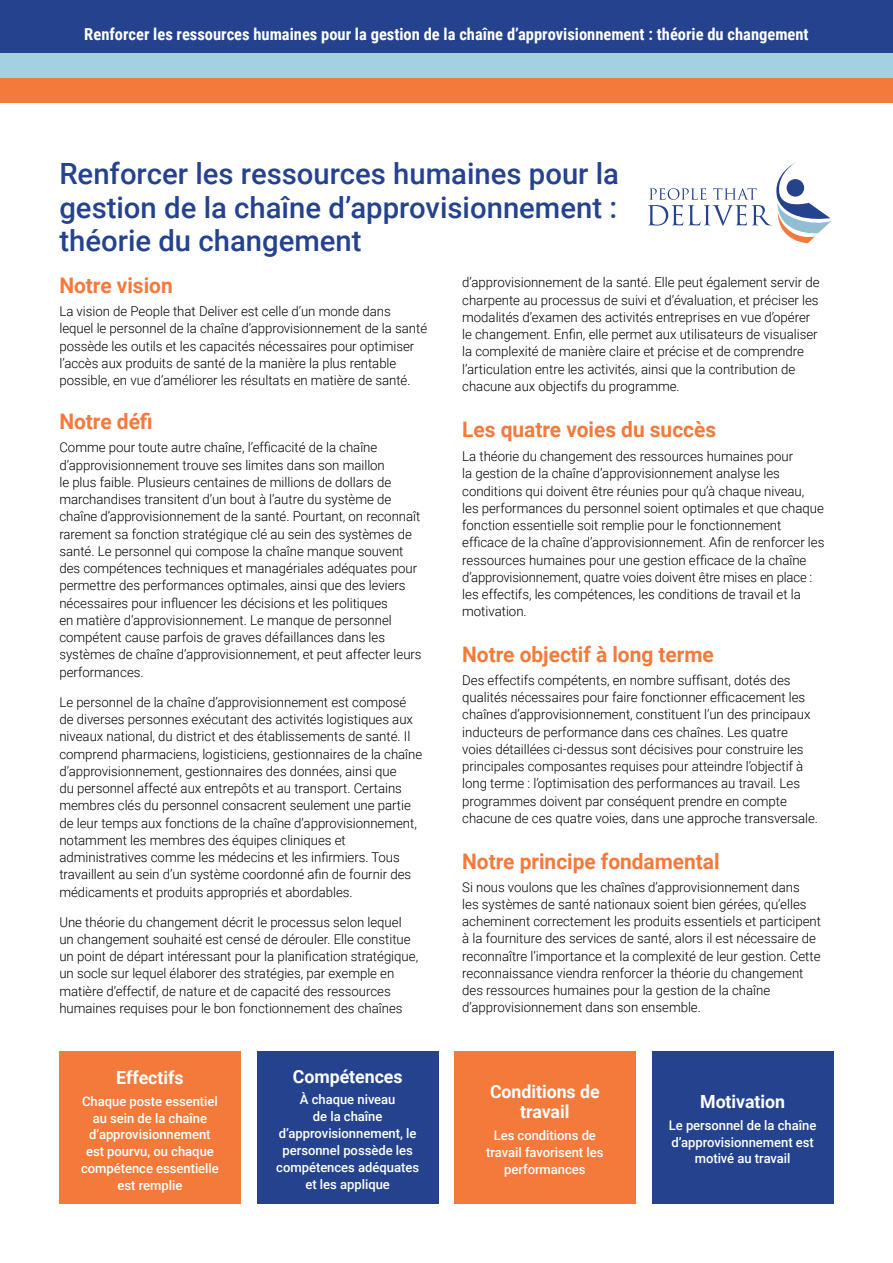
<style>
.page{position:relative;width:893px;height:1263px;background:#fff}
.page>*{position:absolute;margin:0;border:0;box-sizing:border-box;transform-origin:0 0}
.t1{font:500 29.25px/33.6px "Roboto";color:#24428e;text-align:justify}
.t2{font:700 21.3px "Roboto";color:#f47a3b}
.t3{font:700 18.15px/20.5px "Roboto";color:#fff;text-align:center}
.t4{font:700 16.5px "Roboto Condensed";color:#fff}
.t5{font:300 13.5px/17.2px "Roboto";color:#000}
.t6{font:500 13.35px/17px "Roboto";color:#fff;text-align:center}
</style>
<div class="page">
<div style="left:0;top:0;width:893px;height:53px;background:#24428e"></div>
<div style="left:0;top:53px;width:893px;height:25px;background:#a4d1e2"></div>
<div style="left:0;top:78px;width:893px;height:25px;background:#f47a3b"></div>
<div style="left:60px;top:1051px;width:181px;height:152px;background:#f47a3b"></div>
<div style="left:258px;top:1051px;width:181px;height:152px;background:#24428e"></div>
<div style="left:455px;top:1051px;width:181px;height:152px;background:#f47a3b"></div>
<div style="left:652px;top:1051px;width:182px;height:152px;background:#24428e"></div>
<svg style="left:648px;top:162px;width:183px;height:81px"></svg>
<p class="t4" style="left:84px;top:22px;width:726px">Renforcer les ressources humaines pour la gestion de la chaîne d’approvisionnement : théorie du changement</p>
<h1 class="t1" style="left:59px;top:156px;width:561px">Renforcer les ressources humaines pour la gestion de la chaîne d’approvisionnement : théorie du changement</h1>
<h2 class="t2" style="left:59px;top:271px;width:115px">Notre vision</h2>
<p class="t5" style="left:59px;top:302px;width:369px">La vision de People that Deliver est celle d’un monde dans lequel le personnel de la chaîne d’approvisionnement de la santé possède les outils et les capacités nécessaires pour optimiser l’accès aux produits de santé de la manière la plus rentable possible, en vue d’améliorer les résultats en matière de santé.</p>
<h2 class="t2" style="left:59px;top:407px;width:95px">Notre défi</h2>
<p class="t5" style="left:59px;top:438px;width:364px">Comme pour toute autre chaîne, l’efficacité de la chaîne d’approvisionnement trouve ses limites dans son maillon<br>le plus faible. Plusieurs centaines de millions de dollars de marchandises transitent d’un bout à l’autre du système de chaîne d’approvisionnement de la santé. Pourtant, on reconnaît rarement sa fonction stratégique clé au sein des systèmes de santé. Le personnel qui compose la chaîne manque souvent des compétences techniques et managériales adéquates pour permettre des performances optimales, ainsi que des leviers nécessaires pour influencer les décisions et les politiques<br>en matière d’approvisionnement. Le manque de personnel compétent cause parfois de graves défaillances dans les systèmes de chaîne d’approvisionnement, et peut affecter leurs performances.</p>
<p class="t5" style="left:59px;top:693px;width:364px">Le personnel de la chaîne d’approvisionnement est composé de diverses personnes exécutant des activités logistiques aux niveaux national, du district et des établissements de santé. Il comprend pharmaciens, logisticiens, gestionnaires de la chaîne d’approvisionnement, gestionnaires des données, ainsi que<br>du personnel affecté aux entrepôts et au transport. Certains membres clés du personnel consacrent seulement une partie de leur temps aux fonctions de la chaîne d’approvisionnement, notamment les membres des équipes cliniques et administratives comme les médecins et les infirmiers. Tous travaillent au sein d’un système coordonné afin de fournir des médicaments et produits appropriés et abordables.</p>
<p class="t5" style="left:59px;top:913px;width:360px">Une théorie du changement décrit le processus selon lequel un changement souhaité est censé de dérouler. Elle constitue un point de départ intéressant pour la planification stratégique, un socle sur lequel élaborer des stratégies, par exemple en matière d’effectif, de nature et de capacité des ressources humaines requises pour le bon fonctionnement des chaînes</p>
<p class="t5" style="left:462px;top:273px;width:359px">d’approvisionnement de la santé. Elle peut également servir de charpente au processus de suivi et d’évaluation, et préciser les modalités d’examen des activités entreprises en vue d’opérer le changement. Enfin, elle permet aux utilisateurs de visualiser la complexité de manière claire et précise et de comprendre l’articulation entre les activités, ainsi que la contribution de chacune aux objectifs du programme.</p>
<h2 class="t2" style="left:462px;top:414px;width:255px">Les quatre voies du succès</h2>
<p class="t5" style="left:462px;top:447px;width:364px">La théorie du changement des ressources humaines pour<br>la gestion de la chaîne d’approvisionnement analyse les conditions qui doivent être réunies pour qu’à chaque niveau,<br>les performances du personnel soient optimales et que chaque fonction essentielle soit remplie pour le fonctionnement efficace de la chaîne d’approvisionnement. Afin de renforcer les ressources humaines pour une gestion efficace de la chaîne d’approvisionnement, quatre voies doivent être mises en place : les effectifs, les compétences, les conditions de travail et la motivation.</p>
<h2 class="t2" style="left:462px;top:639px;width:253px">Notre objectif à long terme</h2>
<p class="t5" style="left:462px;top:671px;width:357px">Des effectifs compétents, en nombre suffisant, dotés des qualités nécessaires pour faire fonctionner efficacement les chaînes d’approvisionnement, constituent l’un des principaux inducteurs de performance dans ces chaînes. Les quatre voies détaillées ci-dessus sont décisives pour construire les principales composantes requises pour atteindre l’objectif à long terme : l’optimisation des performances au travail. Les programmes doivent par conséquent prendre en compte chacune de ces quatre voies, dans une approche transversale.</p>
<h2 class="t2" style="left:462px;top:846px;width:259px">Notre principe fondamental</h2>
<p class="t5" style="left:462px;top:878px;width:360px">Si nous voulons que les chaînes d’approvisionnement dans<br>les systèmes de santé nationaux soient bien gérées, qu’elles acheminent correctement les produits essentiels et participent à la fourniture des services de santé, alors il est nécessaire de reconnaître l’importance et la complexité de leur gestion. Cette reconnaissance viendra renforcer la théorie du changement des ressources humaines pour la gestion de la chaîne d’approvisionnement dans son ensemble.</p>
<h3 class="t3" style="left:116px;top:1066px;width:69px">Effectifs</h3>
<p class="t6" style="left:81px;top:1092px;width:139px">Chaque poste essentiel au sein de la chaîne d’approvisionnement est pourvu, ou chaque compétence essentielle est remplie</p>
<h3 class="t3" style="left:293px;top:1065px;width:111px">Compétences</h3>
<p class="t6" style="left:276px;top:1090px;width:144px">À chaque niveau<br>de la chaîne d’approvisionnement, le personnel possède les compétences adéquates et les applique</p>
<h3 class="t3" style="left:490px;top:1080px;width:111px">Conditions de travail</h3>
<p class="t6" style="left:486px;top:1126px;width:119px">Les conditions de travail favorisent les performances</p>
<h3 class="t3" style="left:700px;top:1090px;width:86px">Motivation</h3>
<p class="t6" style="left:669px;top:1116px;width:149px">Le personnel de la chaîne d’approvisionnement est motivé au travail</p>
</div>
